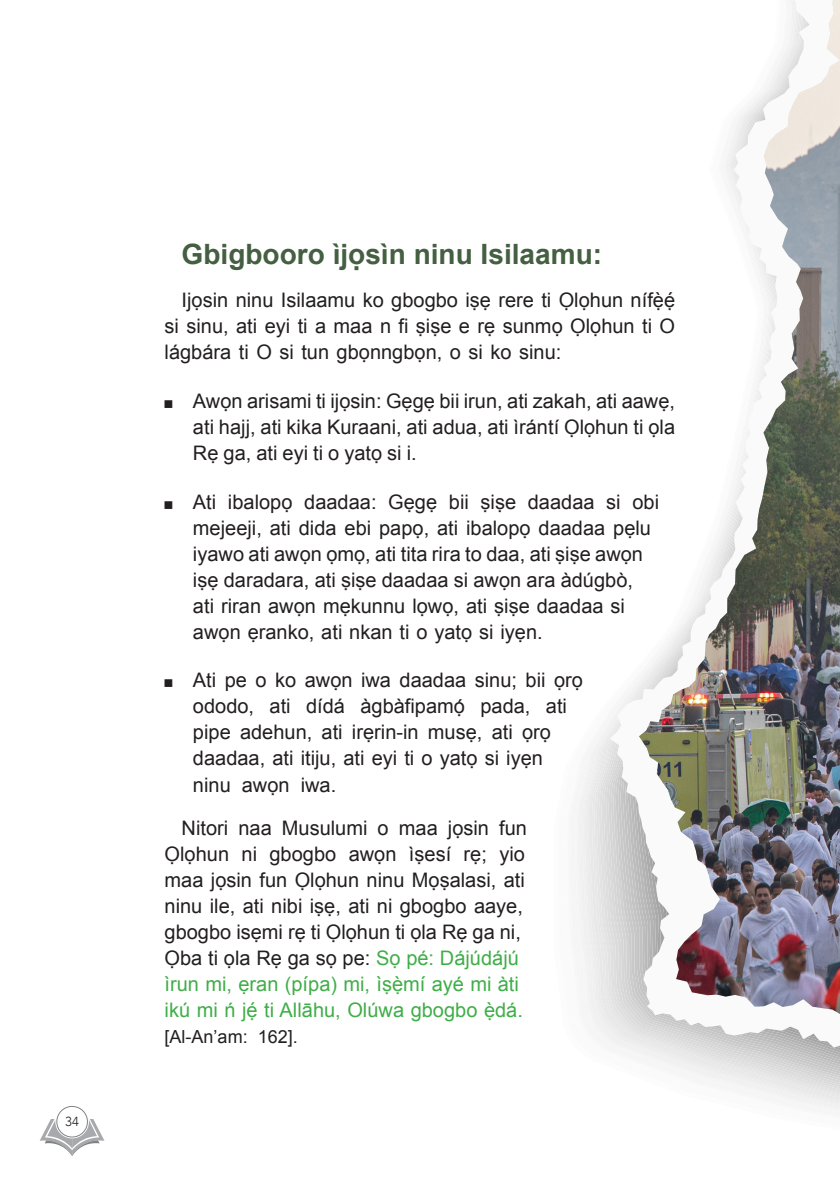
<style>
.page{position:relative;width:840px;height:1191px;background:#fff}
.page>*{position:absolute;margin:0;border:0;box-sizing:border-box;transform-origin:0 0}
.نص_داخلي{font:700 28px "Arial";color:#445f41}
.نص_داخلي-2{font:20px/26px "Arial";color:#231f20}
.نص_داخلي-3{font:20px/22.8px "Arial";color:#40ae49}
.نص_داخلي-4{font:18px "Arial";color:#231f20}
.t1{font:300 13.2px "Avenir";color:#231f20}
.s1{font-family:"Muna";font-weight:700}
.s2{color:#40ae49}
</style>
<div class="page">
<svg style="left:609px;top:683px;width:230px;height:424px"></svg>
<svg style="left:638px;top:1015px;width:201px;height:55px"></svg>
<img style="left:638px;top:0;width:201px;height:1015px">
<svg style="left:40px;top:1119px;width:64px;height:37px"></svg>
<div style="left:57px;top:1106px;width:30px;height:31px;background:#fff;border-radius:50%"></div>
<div style="left:57px;top:1106px;width:31px;height:31px;border:1px solid #808285;border-radius:50%"></div>
<p class="t1" style="left:65px;top:1113px;width:15px">34</p>
<p class="نص_داخلي" style="left:181px;top:236px;width:422px">Gbigbooro ìjọsìn ninu Isilaamu:</p>
<p class="نص_داخلي-2" style="left:164px;top:287px;width:512px;text-align:justify;text-indent:17px">Ijọsin ninu Isilaamu ko gbogbo iṣẹ rere ti Ọlọhun nífẹ̀ẹ́ si sinu, ati eyi ti a maa n fi ṣiṣe e rẹ sunmọ Ọlọhun ti O lágbára ti O si tun gbọnngbọn, o si ko sinu:</p>
<p class="نص_داخلي-2" style="left:193px;top:388px;width:483px;text-align:justify;text-indent:-28px"><span class="s1">¨</span> Awọn arisami ti ijọsin: Gẹgẹ bii irun, ati zakah, ati aawẹ, ati hajj, ati kika Kuraani, ati adua, ati ìrántí Ọlọhun ti ọla Rẹ ga, ati eyi ti o yatọ si i.</p>
<p class="نص_داخلي-2" style="left:193px;top:489px;width:467px;text-indent:-28px"><span class="s1">¨</span> Ati ibalopọ daadaa: Gẹgẹ bii ṣiṣe daadaa si obi mejeeji, ati dida ebi papọ, ati ibalopọ daadaa pẹlu iyawo ati awọn ọmọ, ati tita rira to daa, ati ṣiṣe awọn iṣẹ daradara, ati ṣiṣe daadaa si awọn ara àdúgbò, ati riran awọn mẹkunnu lọwọ, ati ṣiṣe daadaa si awọn ẹranko, ati nkan ti o yatọ si iyẹn.</p>
<p class="نص_داخلي-2" style="left:193px;top:667px;width:391px;text-indent:-28px"><span class="s1">¨</span> Ati pe o ko awọn iwa daadaa sinu; bii ọrọ ododo, ati dídá àgbàfipamọ́ pada, ati pipe adehun, ati irẹrin-in musẹ, ati ọrọ daadaa, ati itiju, ati eyi ti o yatọ si iyẹn ninu awọn iwa.</p>
<p class="نص_داخلي-2" style="left:164px;top:814px;width:363px;text-indent:17px">Nitori naa Musulumi o maa jọsin fun Ọlọhun ni gbogbo awọn ìṣesí rẹ; yio maa jọsin fun Ọlọhun ninu Mọṣalasi, ati ninu ile, ati nibi iṣẹ, ati ni gbogbo aaye, gbogbo isẹmi rẹ ti Ọlọhun ti ọla Rẹ ga ni, Ọba ti ọla Rẹ ga sọ pe: <span class="s2">Sọ pé : Dájúdájú irun mi, ẹran (pipa) mi, iṣẹ̀ ̀mí ayé mi àti</span></p>
<p class="نص_داخلي-3" style="left:170px;top:975px;width:7px">̀</p>
<p class="نص_داخلي-3" style="left:164px;top:975px;width:360px;text-indent:144px">́<br>ikú mi ń jẹ́ ti Allāhu, Olúwa gbogbo ẹ̀dá.</p>
<p class="نص_داخلي-4" style="left:164px;top:1024px;width:135px">[Al-An’am: 162].</p>
</div>
